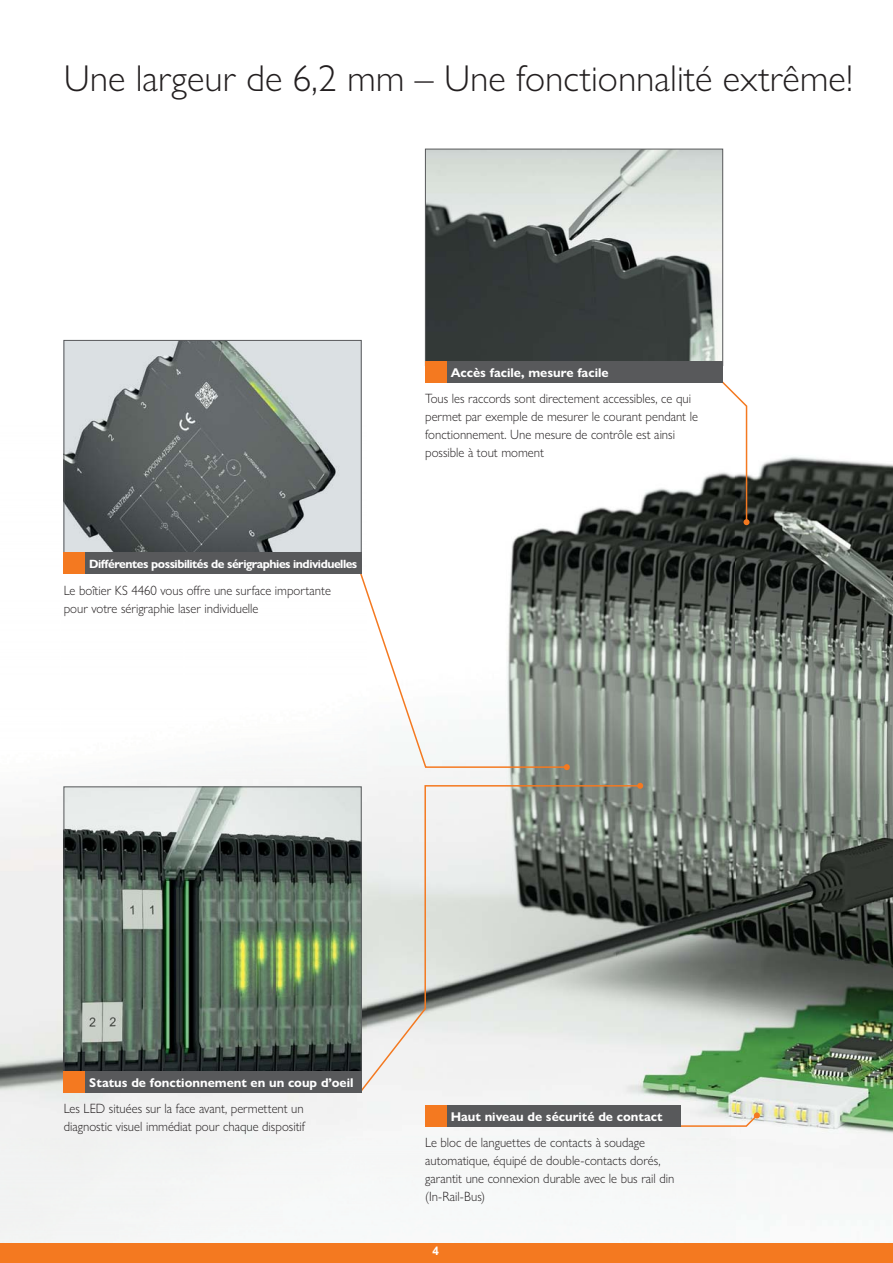
<style>
.page{position:relative;width:893px;height:1263px;background:#fff}
.page>*{position:absolute;margin:0;border:0;box-sizing:border-box;transform-origin:0 0}
.t1{font:300 37.5px "Gill Sans Nova";color:#231f20}
.t2{font:300 13.5px/18px "Gill Sans Nova";color:#231f20;scale:.95 1}
.t3{font:700 12.75px "Gill Sans Nova";color:#fff}
.t4{font:700 12px "Gill Sans Nova";letter-spacing:-.04em;color:#fff}
.t5{font:700 12px "Arial";color:#fff}
</style>
<div class="page">
<div style="left:0;top:1242px;width:893px;height:21px;background:#f47920"></div>
<img style="left:0;top:421px;width:893px;height:822px">
<svg style="left:715px;top:381px;width:34px;height:144px"></svg>
<svg style="left:359px;top:571px;width:211px;height:199px"></svg>
<svg style="left:358px;top:784px;width:284px;height:310px"></svg>
<svg style="left:637px;top:783px;width:6px;height:6px"></svg>
<svg style="left:677px;top:1112px;width:83px;height:16px"></svg>
<img style="left:427px;top:151px;width:294px;height:210px">
<div style="left:425px;top:149px;width:298px;height:217px;border:1px solid #58595b"></div>
<img style="left:66px;top:342px;width:293px;height:211px">
<div style="left:64px;top:340px;width:297px;height:217px;border:1px solid #58595b"></div>
<img style="left:66px;top:789px;width:293px;height:283px">
<div style="left:64px;top:787px;width:297px;height:289px;border:1px solid #58595b"></div>
<div style="left:425px;top:361px;width:298px;height:22px;background:#58595b"></div>
<div style="left:64px;top:553px;width:297px;height:21px;background:#58595b"></div>
<div style="left:64px;top:1072px;width:297px;height:21px;background:#58595b"></div>
<div style="left:425px;top:1106px;width:255px;height:21px;background:#58595b"></div>
<div style="left:64px;top:553px;width:21px;height:21px;background:#f47920"></div>
<div style="left:64px;top:1072px;width:21px;height:21px;background:#f47920"></div>
<div style="left:425px;top:1106px;width:21px;height:21px;background:#f47920"></div>
<div style="left:425px;top:361px;width:21px;height:22px;background:#f47920"></div>
<h1 class="t1" style="left:64px;top:66px;width:791px">Une largeur de 6,2 mm – Une fonctionnalité extrême!</h1>
<p class="t3" style="left:451px;top:368px;width:159px">Accès facile, mesure facile</p>
<p class="t4" style="left:89px;top:560px;width:270px">Différentes possibilités de sérigraphies individuelles</p>
<p class="t2" style="left:64px;top:582px;width:283px">Le boîtier KS 4460 vous offre une surface importante pour votre sérigraphie laser individuelle</p>
<p class="t2" style="left:425px;top:391px;width:289px">Tous les raccords sont directement accessibles, ce qui permet par exemple de mesurer le courant pendant le fonctionnement. Une mesure de contrôle est ainsi possible à tout moment</p>
<p class="t3" style="left:89px;top:1078px;width:266px">Status de fonctionnement en un coup d’oeil</p>
<p class="t2" style="left:64px;top:1101px;width:256px">Les LED situées sur la face avant, permettent un diagnostic visuel immédiat pour chaque dispositif</p>
<p class="t3" style="left:451px;top:1112px;width:213px">Haut niveau de sécurité de contact</p>
<p class="t2" style="left:425px;top:1135px;width:264px">Le bloc de languettes de contacts à soudage automatique, équipé de double-contacts dorés, garantit une connexion durable avec le bus rail din (In-Rail-Bus)</p>
<p class="t5" style="left:433px;top:1244px;width:8px">4</p>
</div>
